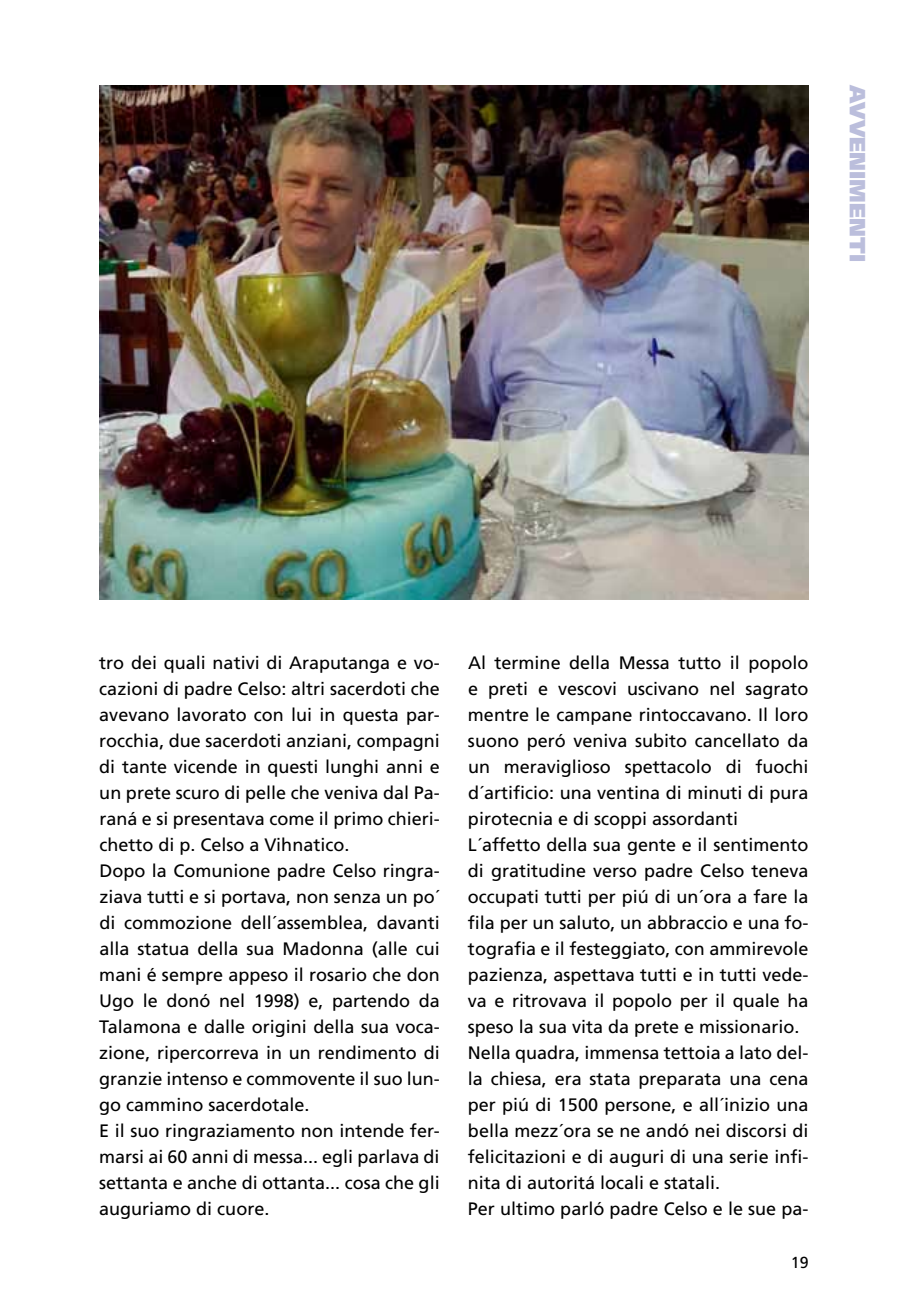
<style>
.page{position:relative;width:908px;height:1304px;background:#fff}
.page>*{position:absolute;margin:0;border:0;box-sizing:border-box;transform-origin:0 0}
.t1{font:900 22px "Frutiger";color:#bbbedc}
.t2{font:18px/26px "Frutiger";color:#000}
.t3{font:16px "Frutiger";color:#000}
</style>
<div class="page">
<img style="left:99px;top:85px;width:709px;height:514px">
<p class="t1" style="left:870px;top:85px;width:178px;rotate:90deg">avvenimenti</p>
<p class="t2" style="left:99px;top:649px;width:342px">tro dei quali nativi di Araputanga e vo&shy;cazioni di padre Celso: altri sacerdoti che avevano lavorato con lui in questa par&shy;rocchia, due sacerdoti anziani, compagni di tante vicende in questi lunghi anni e un prete scuro di pelle che veniva dal Pa&shy;raná e si presentava come il primo chieri&shy;chetto di p. Celso a Vihnatico.<br>Dopo la Comunione padre Celso ringra&shy;ziava tutti e si portava, non senza un po´ di commozione dell´assemblea, davanti alla statua della sua Madonna (alle cui mani é sempre appeso il rosario che don Ugo le donó nel 1998) e, partendo da Talamona e dalle origini della sua voca&shy;zione, ripercorreva in un rendimento di granzie intenso e commovente il suo lun&shy;go cammino sacerdotale.<br>E il suo ringraziamento non intende fer&shy;marsi ai 60 anni di messa... egli parlava di settanta e anche di ottanta... cosa che gli auguriamo di cuore.</p>
<p class="t2" style="left:467px;top:649px;width:342px">Al termine della Messa tutto il popolo e preti e vescovi uscivano nel sagrato mentre le campane rintoccavano. Il loro suono peró veniva subito cancellato da un meraviglioso spettacolo di fuochi d´artificio: una ventina di minuti di pura pirotecnia e di scoppi assordanti L´affetto della sua gente e il sentimento di gratitudine verso padre Celso teneva occupati tutti per piú di un´ora a fare la fila per un saluto, un abbraccio e una fo&shy;tografia e il festeggiato, con ammirevole pazienza, aspettava tutti e in tutti vede&shy;va e ritrovava il popolo per il quale ha speso la sua vita da prete e missionario.<br>Nella quadra, immensa tettoia a lato del&shy;la chiesa, era stata preparata una cena per piú di 1500 persone, e all´inizio una bella mezz´ora se ne andó nei discorsi di felicitazioni e di auguri di una serie infi&shy;nita di autoritá locali e statali.<br>Per ultimo parló padre Celso e le sue pa-</p>
<p class="t3" style="left:790px;top:1253px;width:19px">19</p>
</div>
